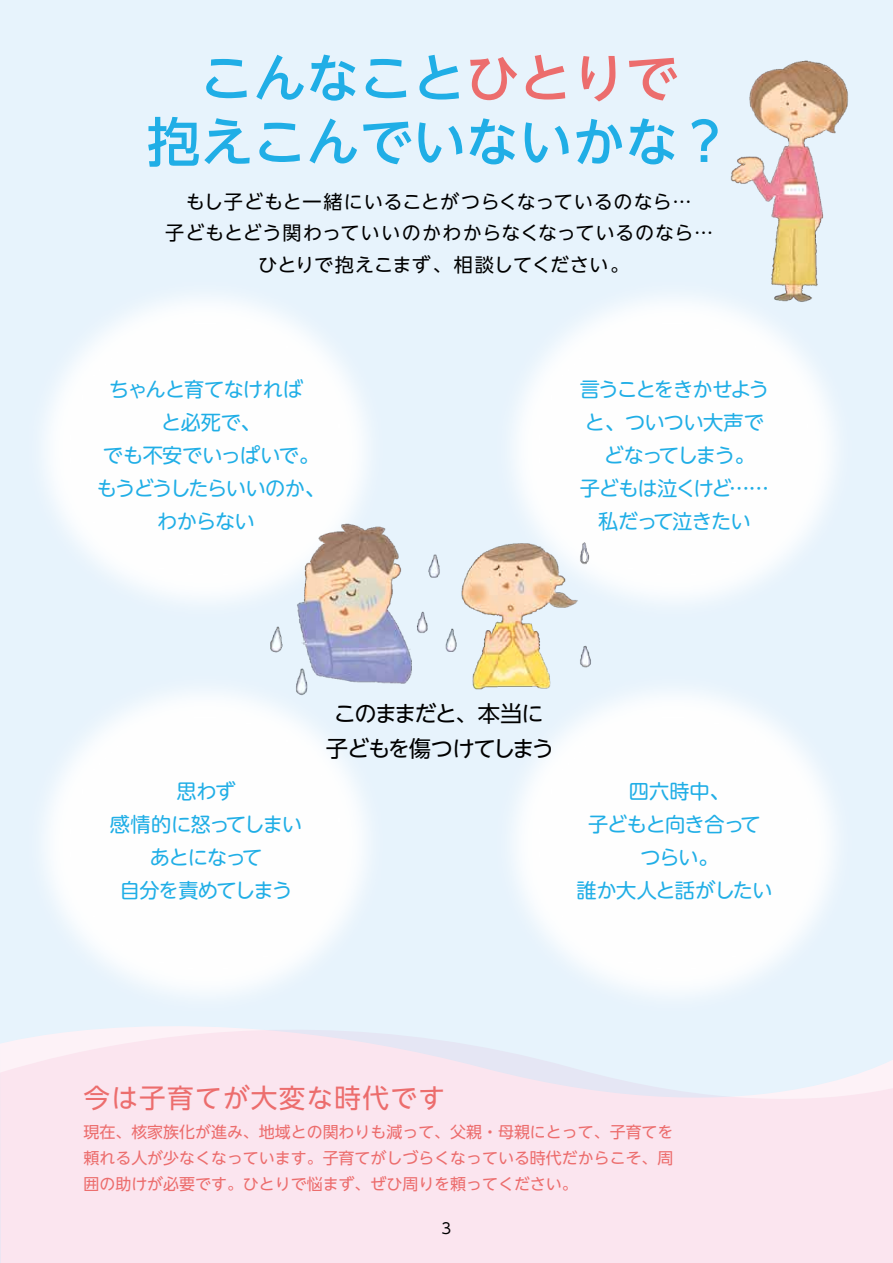
<style>
.page{position:relative;width:893px;height:1263px;background:#e7f3fc}
.page>*{position:absolute;margin:0;border:0;box-sizing:border-box;transform-origin:0 0}
.t1{font:500 53.1px/63.8px "UD Shin Go NT Pro";color:#20aee6;text-align:center}
.t2{font:26.55px "UD Shin Go NT Pro";letter-spacing:.05em;color:#ec6d6d}
.t3{font:22.35px/35.1px "UD Shin Go NT Pro";letter-spacing:-.08em;color:#000;text-align:center}
.t4{font:20.25px/33px "UD Shin M Go Pro";letter-spacing:-.05em;color:#20aee6;text-align:center}
.t5{font:19.2px/32px "UD Shin Go NT Pro";letter-spacing:.02em;color:#000;text-align:center}
.t6{font:15.9px/25.5px "UD Shin Go NT Pro";color:#ec6d6d;text-align:justify}
.t7{font:14.85px "UD Shin Go NT Pro";color:#000}
.s1{color:#ec6d6d}
</style>
<div class="page">
<svg style="left:0;top:1038px;width:893px;height:225px;background:#f9e6f0"></svg>
<img style="left:44px;top:297px;width:324px;height:305px">
<img style="left:513px;top:297px;width:323px;height:305px">
<img style="left:0;top:691px;width:420px;height:357px">
<img style="left:460px;top:691px;width:429px;height:357px">
<img style="left:728px;top:60px;width:120px;height:255px">
<img style="left:256px;top:492px;width:369px;height:217px">
<h1 class="t1" style="left:147px;top:45px;width:586px">こんなこと<span class="s1">ひとりで<br></span>抱えこんでいないかな？</h1>
<p class="t5" style="left:165px;top:185px;width:549px">もし子どもと一緒にいることがつらくなっているのなら…<br>子どもとどう関わっていいのかわからなくなっているのなら…ひとりで抱えこまず、相談してください。</p>
<p class="t4" style="left:97px;top:371px;width:230px">ちゃんと育てなければ<br>と必死で、<br>でも不安でいっぱいで。もうどうしたらいいのか、わからない</p>
<p class="t4" style="left:580px;top:371px;width:191px">言うことをきかせようと、ついつい大声でどなってしまう。<br>子どもは泣くけど……私だって泣きたい</p>
<p class="t3" style="left:326px;top:695px;width:230px">このままだと、本当に子どもを傷つけてしまう</p>
<p class="t4" style="left:110px;top:774px;width:194px">思わず<br>感情的に怒ってしまいあとになって<br>自分を責めてしまう</p>
<p class="t4" style="left:576px;top:774px;width:197px">四六時中、<br>子どもと向き合ってつらい。<br>誰か大人と話がしたい</p>
<h2 class="t2" style="left:83px;top:1076px;width:363px">今は子育てが大変な時代です</h2>
<p class="t6" style="left:83px;top:1119px;width:591px">現在、核家族化が進み、地域との関わりも減って、父親・母親にとって、子育てを頼れる人が少なくなっています。子育てがしづらくなっている時代だからこそ、周囲の助けが必要です。ひとりで悩まず、ぜひ周りを頼ってください。</p>
<p class="t7" style="left:442px;top:1216px;width:11px">3</p>
</div>
